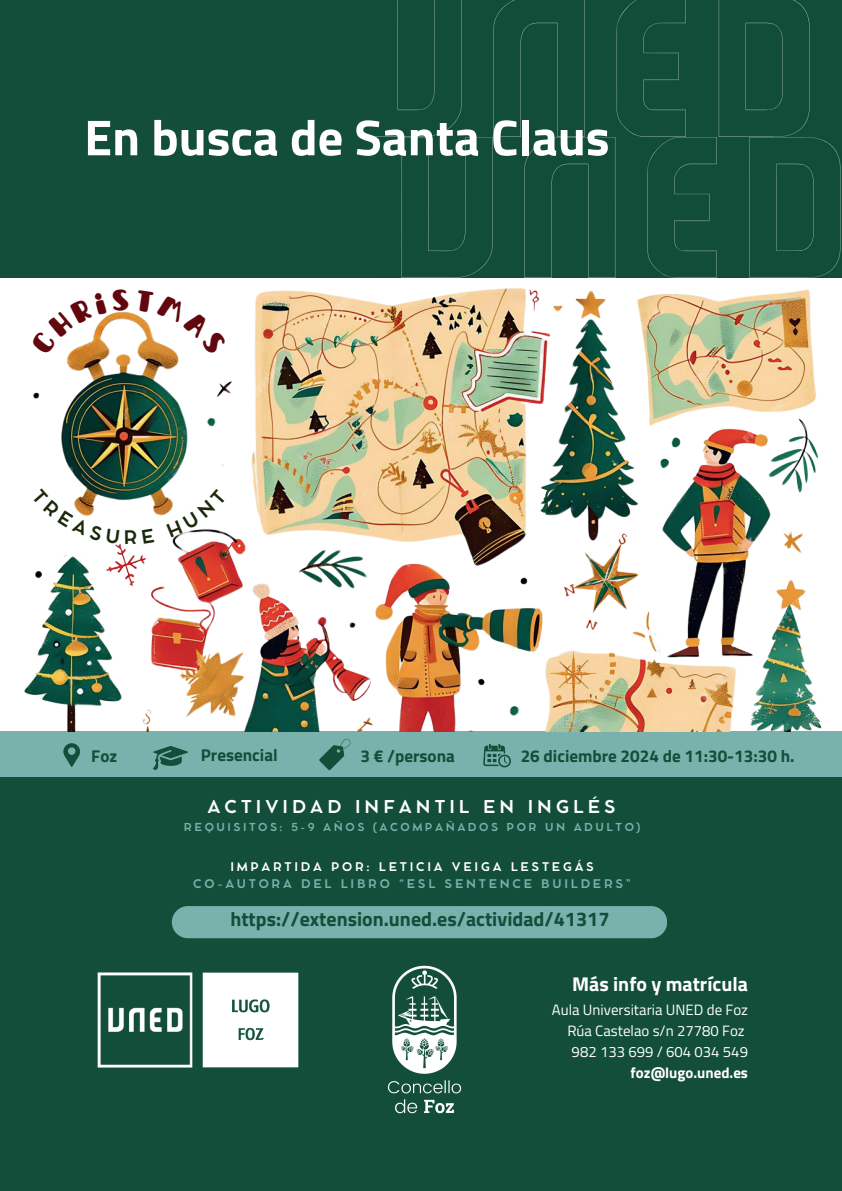
<style>
.page{position:relative;width:842px;height:1191px;background:#fff}
.page>*{position:absolute;margin:0;border:0;box-sizing:border-box;transform-origin:0 0}
.t1{font:700 50.5px "Titillium Web";color:#fff}
.t2{font:700 19.9px "Titillium Web";color:#124e39}
.t3{font:700 19.9px "Titillium Web";color:#fff}
.t4{font:700 17.5px "Cocomat Pro";letter-spacing:.23em;color:#fff}
.t5{font:700 17.1px "Titillium Web";color:#124e39}
.t6{font:14.9px/21px "Titillium Web";color:#fff}
.t7{font:700 14.9px "Titillium Web";color:#fff}
.t8{font:700 11.8px "Cocomat Pro";letter-spacing:.23em;color:#7ab1ac}
.t9{font:700 11.8px "Cocomat Pro";letter-spacing:.23em;color:#fff}
.t10{font:700 10.9px "Cocomat Pro";letter-spacing:.23em;color:#7ab1ac}
</style>
<div class="page">
<div style="left:0;top:0;width:842px;height:1190px;background:#124e39"></div>
<div style="left:172px;top:906px;width:495px;height:32px;background:#7ab1ac;border-radius:16px"></div>
<img style="left:97px;top:972px;width:198px;height:96px">
<img style="left:295px;top:965px;width:167px;height:149px">
<img style="left:374px;top:0;width:467px;height:278px">
<div style="left:0;top:731px;width:842px;height:46px;background:#7ab1ac"></div>
<svg style="left:63px;top:743px;width:17px;height:24px"></svg>
<svg style="left:319px;top:738px;width:31px;height:32px"></svg>
<svg style="left:153px;top:746px;width:35px;height:24px"></svg>
<svg style="left:483px;top:744px;width:28px;height:23px"></svg>
<img style="left:0;top:278px;width:841px;height:453px">
<svg style="left:30px;top:289px;width:99px;height:67px;background:#f9f1e6"></svg>
<svg style="left:136px;top:290px;width:92px;height:65px;background:#fbf3eb"></svg>
<svg style="left:31px;top:488px;width:88px;height:56px;background:#edeae4"></svg>
<svg style="left:125px;top:530px;width:11px;height:14px"></svg>
<svg style="left:142px;top:528px;width:12px;height:15px"></svg>
<svg style="left:166px;top:488px;width:61px;height:49px;background:#f7f5f3"></svg>
<h1 class="t1" style="left:84px;top:99px;width:527px">En busca de Santa Claus</h1>
<p class="t5" style="left:91px;top:743px;width:27px">Foz</p>
<p class="t5" style="left:201px;top:742px;width:78px">Presencial</p>
<p class="t5" style="left:360px;top:743px;width:96px">3 € /persona</p>
<p class="t5" style="left:521px;top:743px;width:275px">26 diciembre 2024 de 11:30-13:30 h.</p>
<p class="t4" style="left:207px;top:794px;width:409px">ACTIVIDAD INFANTIL EN INGLÉS</p>
<p class="t10" style="left:184px;top:820px;width:458px">REQUISITOS: 5-9 AÑOS (ACOMPAÑADOS POR UN ADULTO)</p>
<p class="t9" style="left:230px;top:858px;width:365px">IMPARTIDA POR: LETICIA VEIGA LESTEGÁS</p>
<p class="t8" style="left:193px;top:875px;width:439px">CO-AUTORA DEL LIBRO “ESL SENTENCE BUILDERS”</p>
<h2 class="t2" style="left:230px;top:904px;width:381px">https://extension.uned.es/actividad/41317</h2>
<h2 class="t3" style="left:572px;top:969px;width:177px">Más info y matrícula</h2>
<p class="t6" style="left:567px;top:998px;width:182px;text-indent:-15px">Aula Universitaria UNED de Foz<br>Rúa Castelao s/n 27780 Foz<br>982 133 699 / 604 034 549</p>
<p class="t7" style="left:631px;top:1060px;width:119px">foz@lugo.uned.es</p>
</div>
